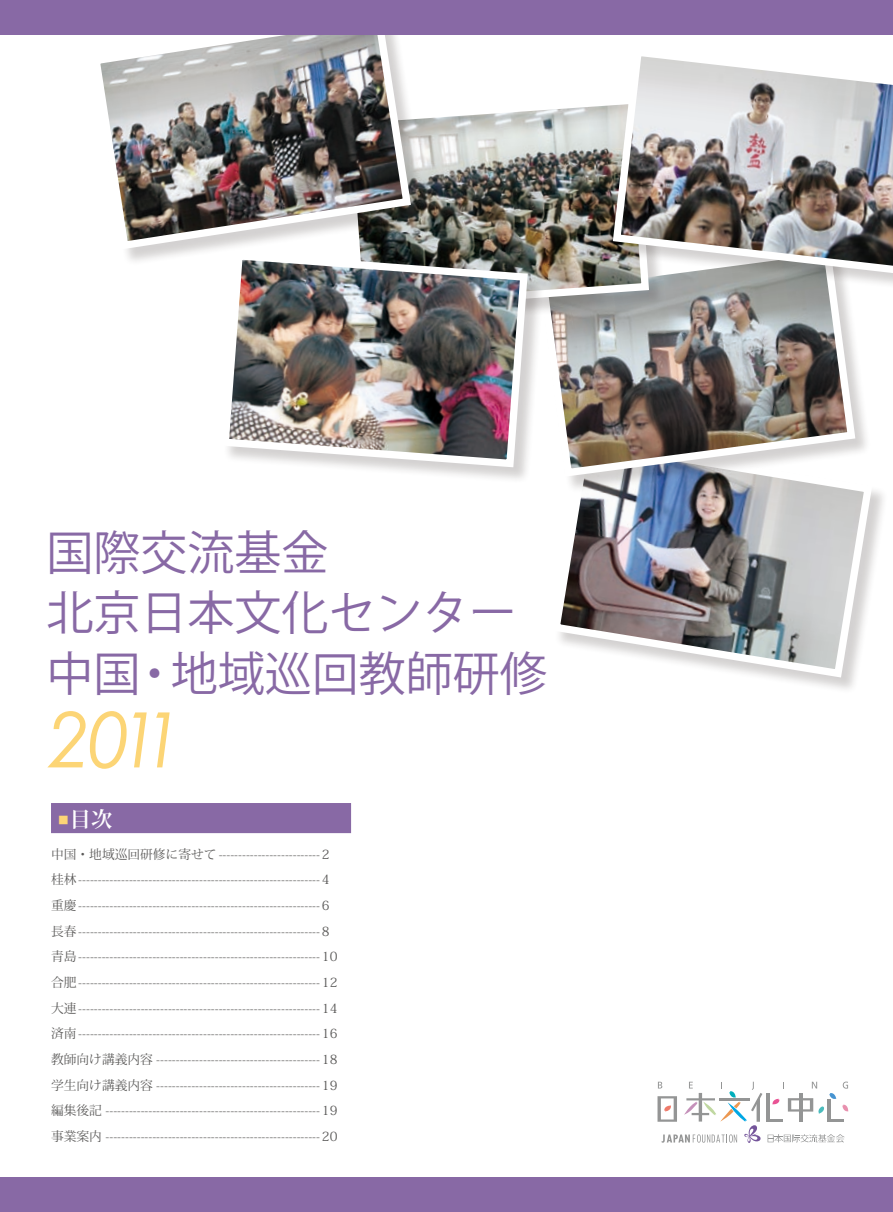
<style>
.page{position:relative;width:893px;height:1212px;background:#fff}
.page>*{position:absolute;margin:0;border:0;box-sizing:border-box;transform-origin:0 0}
.t1{font:italic 76.5px "Century Gothic";color:#fcd576}
.t2{font:46.95px/60.6px "Koz Go Pro";color:#8869a5}
.t3{font:700 21.3px "Koz Min Pro";color:#fff}
.t4{font:12.75px/25.7px "Koz Min Pro";color:#595857}
.s1{font-weight:400;font-size:10.65px;color:#fcd576}
</style>
<div class="page">
<img style="left:559px;top:500px;width:317px;height:182px">
<div style="left:540px;top:247px;width:340px;height:253px;background:#231916;opacity:.2"></div>
<img style="left:551px;top:297px;width:308px;height:184px">
<div style="left:344px;top:97px;width:328px;height:238px;background:#231916;opacity:.2"></div>
<img style="left:434px;top:97px;width:219px;height:217px">
<div style="left:614px;top:49px;width:279px;height:248px;background:#231916;opacity:.2"></div>
<img style="left:609px;top:49px;width:284px;height:229px">
<div style="left:51px;top:803px;width:300px;height:30px;background:#8869a5"></div>
<hr style="left:828px;top:1119px;width:15px;height:3px;background:#949595">
<hr style="left:827px;top:1099px;width:3px;height:23px;background:#949595">
<hr style="left:767px;top:1119px;width:15px;height:3px;background:#949595">
<hr style="left:766px;top:1093px;width:3px;height:29px;background:#949595">
<hr style="left:799px;top:1093px;width:3px;height:28px;background:#949595">
<svg style="left:842px;top:1104px;width:6px;height:7px"></svg>
<svg style="left:768px;top:1134px;width:76px;height:8px"></svg>
<svg style="left:657px;top:1082px;width:105px;height:61px"></svg>
<svg style="left:772px;top:1082px;width:64px;height:31px"></svg>
<svg style="left:843px;top:1081px;width:5px;height:7px"></svg>
<div style="left:0;top:1178px;width:893px;height:34px;background:#8869a5"></div>
<div style="left:222px;top:253px;width:329px;height:237px;background:#231916;opacity:.2"></div>
<img style="left:222px;top:248px;width:310px;height:223px">
<div style="left:93px;top:14px;width:341px;height:259px;background:#231916;opacity:.2"></div>
<img style="left:88px;top:34px;width:327px;height:219px">
<div style="left:0;top:0;width:893px;height:34px;background:#8869a5"></div>
<h2 class="t2" style="left:47px;top:523px;width:502px">国際交流基金<br>北京日本文化センター中国・地域巡回教師研修</h2>
<h1 class="t1" style="left:49px;top:686px;width:136px">2011</h1>
<h3 class="t3" style="left:58px;top:804px;width:56px"><span class="s1">■</span>目次</h3>
<p class="t4" style="left:51px;top:841px;width:288px">中国・地域巡回研修に寄せて --------------------------2桂林--------------------------------------------------------------4重慶--------------------------------------------------------------6長春--------------------------------------------------------------8青島--------------------------------------------------------------10合肥--------------------------------------------------------------12大連--------------------------------------------------------------14済南--------------------------------------------------------------16教師向け講義内容 ------------------------------------------18学生向け講義内容 ------------------------------------------19編集後記 -------------------------------------------------------19事業案内 -------------------------------------------------------20</p>
</div>
